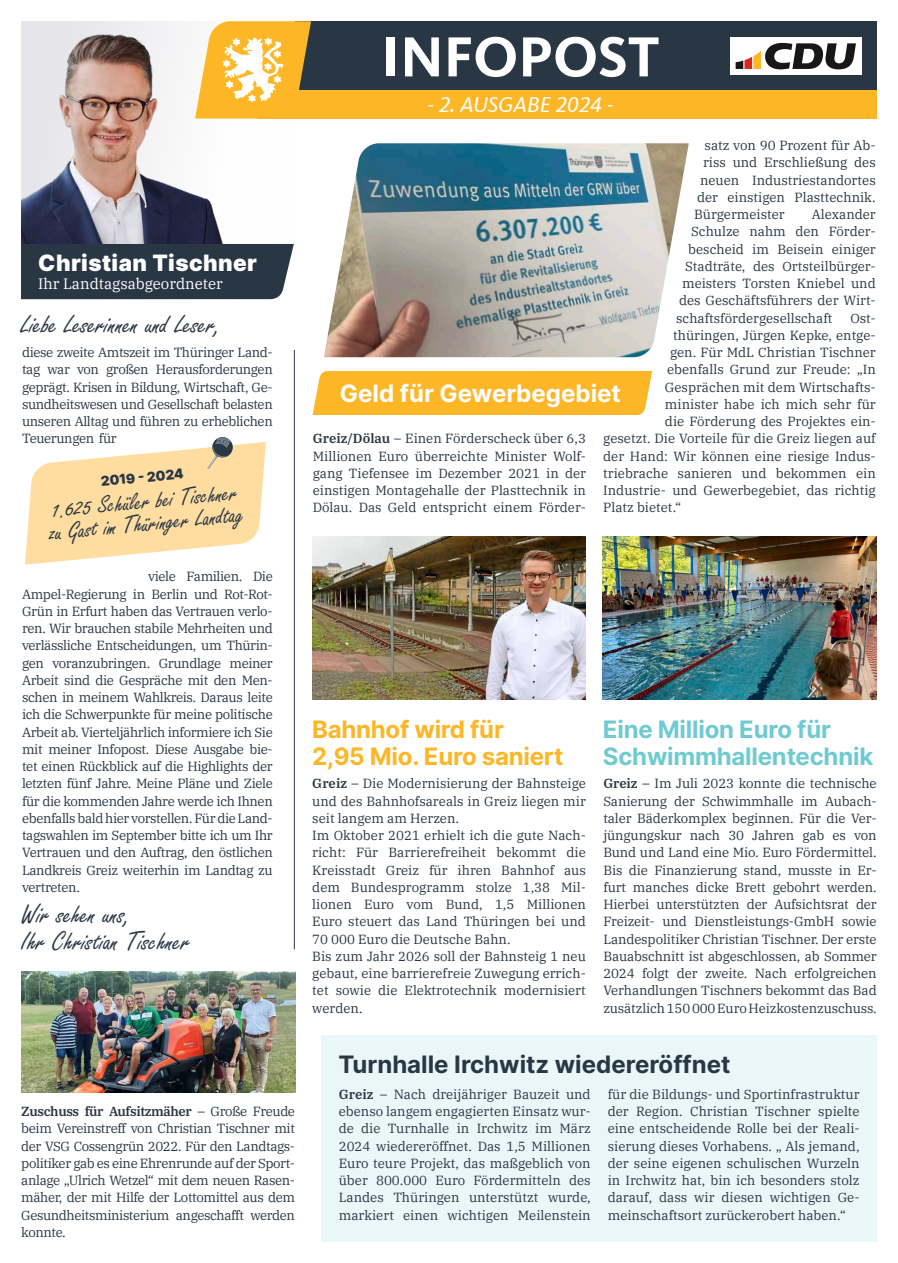
<style>
.page{position:relative;width:898px;height:1263px;background:#fff}
.page>*{position:absolute;margin:0;border:0;box-sizing:border-box;transform-origin:0 0}
.t1{font:700 58.5px "CDU Kievit Tab";color:#fff}
.t2{font:28.5px/27px "Freestyle Script";color:#293644}
.t3{font:25.5px/22.5px "Freestyle Script";color:#293644}
.t4{font:700 24px/27px "Inter";letter-spacing:-.01em;color:#6fcbd1}
.t5{font:700 24px/27px "Inter";letter-spacing:-.01em;color:#fdb626}
.t6{font:700 24px "Inter";color:#293644}
.t7{font:700 24px "Inter";color:#fff}
.t8{font:900 22.5px "Inter";letter-spacing:.02em;color:#fff}
.t9{font:italic 22.2px "CDU Kievit Tab";color:#fff}
.t10{font:15px "IBM Plex Serif";color:#fff}
.t11{font:900 13.5px "Inter";color:#293644}
.t12{font:13.2px/17.2px "IBM Plex Serif";color:#293644;text-align:justify}
.s1{font-weight:600}
</style>
<div class="page">
<img style="left:21px;top:21px;width:202px;height:223px">
<div style="left:21px;top:244px;width:273px;height:55px;background:#293644"></div>
<div style="left:257px;top:90px;width:619px;height:29px;background:#fdb626"></div>
<div style="left:295px;top:21px;width:581px;height:69px;background:#293644"></div>
<svg style="left:195px;top:21px;width:116px;height:98px"></svg>
<img style="left:602px;top:536px;width:274px;height:164px">
<img style="left:324px;top:143px;width:364px;height:214px">
<div style="left:312px;top:371px;width:340px;height:44px;background:#fdb626"></div>
<hr style="left:294px;top:350px;width:1px;height:599px;background:#293644">
<div style="left:321px;top:1035px;width:555px;height:207px;background:#eaf7f9"></div>
<img style="left:312px;top:536px;width:273px;height:163px">
<div style="left:729px;top:37px;width:132px;height:38px;background:#fff"></div>
<svg style="left:735px;top:43px;width:120px;height:26px"></svg>
<svg style="left:25px;top:437px;width:241px;height:128px"></svg>
<img style="left:21px;top:972px;width:274px;height:121px">
<h3 class="t8" style="left:38px;top:245px;width:220px">Christian Tischner</h3>
<p class="t10" style="left:38px;top:272px;width:186px">Ihr Landtagsabgeordneter</p>
<h2 class="t2" style="left:21px;top:312px;width:201px">Liebe Leserinnen und Leser,</h2>
<p class="t12" style="left:22px;top:343px;width:252px">diese zweite Amtszeit im Thüringer Land&shy;tag war von großen Herausforderungen geprägt. Krisen in Bildung, Wirtschaft, Ge&shy;sundheitswesen und Gesellschaft belasten unseren Alltag und führen zu erheblichen Teuerungen für</p>
<p class="t11" style="left:100px;top:471px;width:84px;rotate:-5deg">2019 - 2024</p>
<h3 class="t3" style="left:46px;top:501px;width:196px;rotate:-6deg">1.625 Schüler bei Tischner zu Gast im Thüringer Landtag</h3>
<p class="t12" style="left:22px;top:567px;width:252px;text-indent:126px">viele Familien. Die Ampel-Regierung in Berlin und Rot-Rot-Grün in Erfurt haben das Vertrauen verlo&shy;ren. Wir brauchen stabile Mehrheiten und verlässliche Entscheidungen, um Thürin&shy;gen voranzubringen. Grundlage meiner Arbeit sind die Gespräche mit den Men&shy;schen in meinem Wahlkreis. Daraus leite ich die Schwerpunkte für meine politische Arbeit ab. Vierteljährlich informiere ich Sie mit meiner Infopost. Diese Ausgabe bie&shy;tet einen Rückblick auf die Highlights der letzten fünf Jahre. Meine Pläne und Ziele für die kommenden Jahre werde ich Ihnen ebenfalls bald hier vorstellen. Für die Land&shy;tagswahlen im September bitte ich um Ihr Vertrauen und den Auftrag, den östlichen Landkreis Greiz weiterhin im Landtag zu vertreten.</p>
<h2 class="t2" style="left:21px;top:902px;width:170px">Wir sehen uns,<br>Ihr Christian Tischner</h2>
<p class="t12" style="left:21px;top:1102px;width:275px"><span class="s1">Zuschuss für Aufsitzmäher</span> – Große Freude beim Vereinstreff von Christian Tischner mit der VSG Cossengrün 2022. Für den Landtags&shy;politiker gab es eine Ehrenrunde auf der Sport&shy;anlage „Ulrich Wetzel“ mit dem neuen Rasen&shy;mäher, der mit Hilfe der Lottomittel aus dem Gesundheitsministerium angeschafft werden konnte.</p>
<h1 class="t1" style="left:381px;top:23px;width:279px">INFOPOST</h1>
<h3 class="t9" style="left:427px;top:92px;width:188px">- 2. AUSGABE 2024 -</h3>
<p class="t12" style="left:704px;top:136px;width:173px">satz von 90 Prozent für Ab-</p>
<p class="t12" style="left:702px;top:153px;width:174px">riss und Erschließung des</p>
<p class="t12" style="left:699px;top:170px;width:177px">neuen Industriestandortes</p>
<p class="t12" style="left:696px;top:187px;width:180px">der einstigen Plasttechnik.</p>
<p class="t12" style="left:693px;top:205px;width:92px">Bürgermeister</p>
<p class="t12" style="left:811px;top:205px;width:65px">Alexander</p>
<p class="t12" style="left:690px;top:222px;width:186px">Schulze nahm den Förder-</p>
<p class="t12" style="left:687px;top:239px;width:189px">bescheid im Beisein einiger</p>
<p class="t12" style="left:684px;top:256px;width:192px">Stadträte, des Ortsteilbürger-</p>
<p class="t12" style="left:681px;top:274px;width:195px">meisters Torsten Kniebel und</p>
<p class="t12" style="left:678px;top:291px;width:198px">des Geschäftsführers der Wirt-</p>
<p class="t12" style="left:675px;top:308px;width:158px">schaftsfördergesellschaft</p>
<p class="t12" style="left:850px;top:308px;width:27px">Ost-</p>
<p class="t12" style="left:672px;top:325px;width:204px">thüringen, Jürgen Kepke, entge-</p>
<p class="t12" style="left:669px;top:343px;width:207px">gen. Für MdL Christian Tischner</p>
<p class="t12" style="left:666px;top:360px;width:210px">ebenfalls Grund zur Freude: „In</p>
<p class="t12" style="left:664px;top:377px;width:212px">Gesprächen mit dem Wirtschafts-</p>
<p class="t12" style="left:664px;top:394px;width:212px">minister habe ich mich sehr für</p>
<p class="t12" style="left:664px;top:412px;width:212px">die Förderung des Projektes ein-</p>
<p class="t12" style="left:603px;top:429px;width:274px">gesetzt. Die Vorteile für die Greiz liegen auf</p>
<p class="t12" style="left:603px;top:446px;width:274px">der Hand: Wir können eine riesige Indus-</p>
<p class="t12" style="left:603px;top:463px;width:274px">triebrache sanieren und bekommen ein</p>
<p class="t12" style="left:603px;top:481px;width:274px">Industrie- und Gewerbegebiet, das richtig</p>
<p class="t12" style="left:603px;top:498px;width:80px">Platz bietet.“</p>
<h3 class="t7" style="left:340px;top:375px;width:282px">Geld für Gewerbegebiet</h3>
<p class="t12" style="left:312px;top:429px;width:275px"><span class="s1">Greiz/Dölau</span> – Einen Förderscheck über 6,3<br>Millionen Euro überreichte Minister Wolf&shy;gang Tiefensee im Dezember 2021 in der einstigen Montagehalle der Plasttechnik in Dölau. Das Geld entspricht einem Förder-</p>
<h3 class="t5" style="left:312px;top:715px;width:253px">Bahnhof wird für<br>2,95 Mio. Euro saniert</h3>
<p class="t12" style="left:312px;top:774px;width:275px;text-align:left"><span class="s1">Greiz</span> – Die Modernisierung der Bahnsteige und des Bahnhofsareals in Greiz liegen mir seit langem am Herzen.<br>Im Oktober 2021 erhielt ich die gute Nach&shy;richt: Für Barrierefreiheit bekommt die Kreisstadt Greiz für ihren Bahnhof aus dem Bundesprogramm stolze 1,38 Mil&shy;lionen Euro vom Bund, 1,5 Millionen Euro steuert das Land Thüringen bei und 70 000 Euro die Deutsche Bahn.<br>Bis zum Jahr 2026 soll der Bahnsteig 1 neu gebaut, eine barrierefreie Zuwegung errich&shy;tet sowie die Elektrotechnik modernisiert werden.</p>
<h3 class="t4" style="left:602px;top:715px;width:272px">Eine Million Euro für<br>Schwimmhallentechnik</h3>
<p class="t12" style="left:603px;top:774px;width:275px"><span class="s1">Greiz</span> – Im Juli 2023 konnte die technische Sanierung der Schwimmhalle im Aubach&shy;taler Bäderkomplex beginnen. Für die Ver&shy;jüngungskur nach 30 Jahren gab es von Bund und Land eine Mio. Euro Fördermittel.<br>Bis die Finanzierung stand, musste in Er&shy;furt manches dicke Brett gebohrt werden.<br>Hierbei unterstützten der Aufsichtsrat der Freizeit- und Dienstleistungs-GmbH sowie Landespolitiker Christian Tischner. Der erste Bauabschnitt ist abgeschlossen, ab Sommer 2024 folgt der zweite. Nach erfolgreichen Verhandlungen Tischners bekommt das Bad zusätzlich 150 000 Euro Heizkostenzuschuss.</p>
<h3 class="t6" style="left:338px;top:1046px;width:393px">Turnhalle Irchwitz wiedereröffnet</h3>
<p class="t12" style="left:338px;top:1084px;width:253px"><span class="s1">Greiz</span> – Nach dreijähriger Bauzeit und ebenso langem engagierten Einsatz wur&shy;de die Turnhalle in Irchwitz im März 2024 wiedereröffnet. Das 1,5 Millionen Euro teure Projekt, das maßgeblich von über 800.000 Euro Fördermitteln des Landes Thüringen unterstützt wurde, markiert einen wichtigen Meilenstein</p>
<p class="t12" style="left:607px;top:1084px;width:253px">für die Bildungs- und Sportinfrastruktur der Region. Christian Tischner spielte eine entscheidende Rolle bei der Reali&shy;sierung dieses Vorhabens. „ Als jemand, der seine eigenen schulischen Wurzeln in Irchwitz hat, bin ich besonders stolz darauf, dass wir diesen wichtigen Ge&shy;meinschaftsort zurückerobert haben.“</p>
</div>
